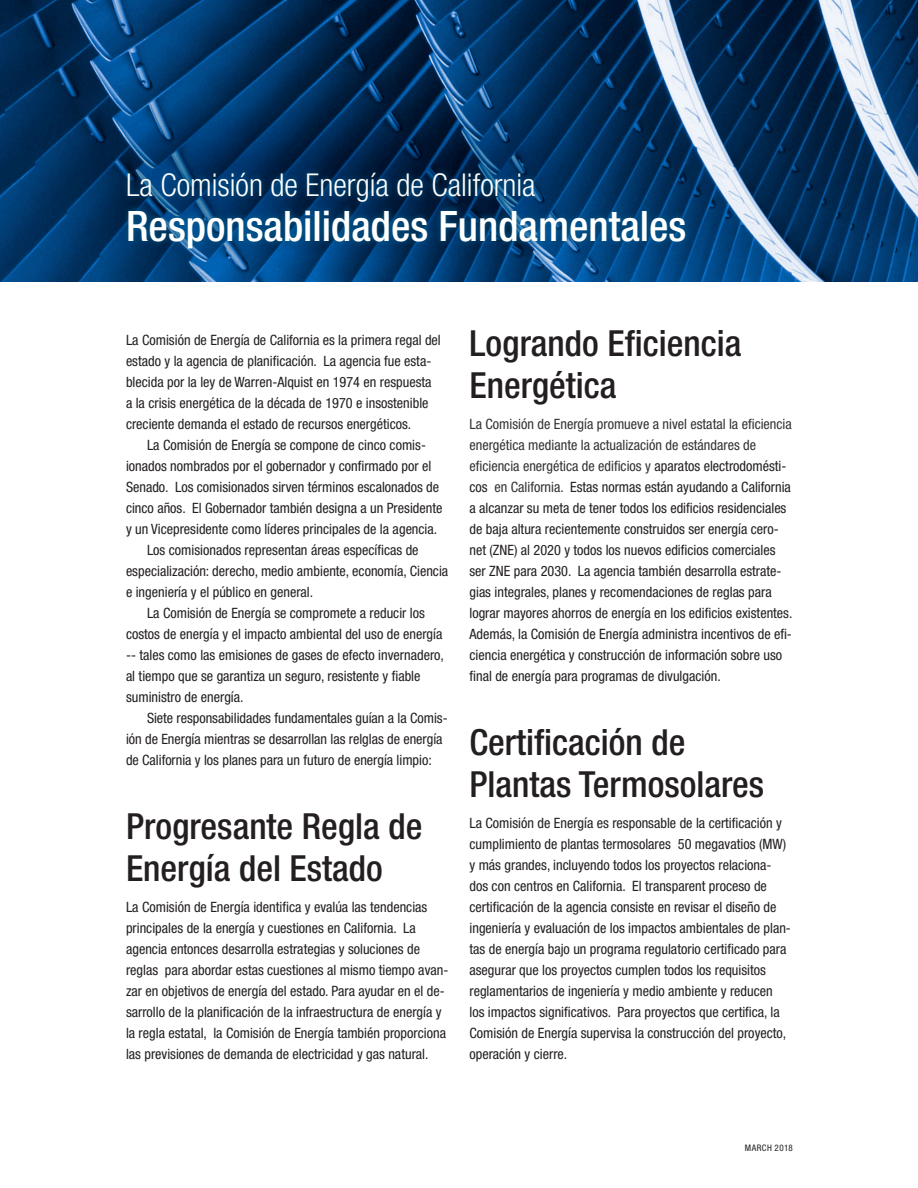
<style>
.page{position:relative;width:918px;height:1188px;background:#fff}
.page>*{position:absolute;margin:0;border:0;box-sizing:border-box;transform-origin:0 0}
.White_header{font:500 condensed 42px "Helvetica Neue LT Std";color:#fff}
.t1{font:500 condensed 36px/42px "Helvetica Neue LT Std";color:#231f20}
.White_Subheader{font:300 condensed 31.5px "Helvetica Neue LT Std";color:#fff}
.First_Paragraph{font:condensed 14.25px/21px "Helvetica Neue LT Std";color:#231f20}
.Date_Stamp{font:condensed 9px "Helvetica Neue LT Std";letter-spacing:.055em;color:#231f20}
.s1{color:#333}
</style>
<div class="page">
<img style="left:0;top:0;width:918px;height:282px">
<svg style="left:121px;top:166px;width:571px;height:89px;background:#023b6c"></svg>
<p class="White_Subheader" style="left:126px;top:167px;width:411px">La Comisión de Energía de California</p>
<p class="White_header" style="left:126px;top:201px;width:562px">Responsabilidades Fundamentales</p>
<p class="First_Paragraph" style="left:126px;top:329px;width:316px">La Comisión de Energía de California es la primera regal del estado y la agencia de planificación. La agencia fue esta&shy;blecida por la ley de Warren-Alquist en 1974 en respuesta a la crisis energética de la década de 1970 e insostenible creciente demanda el estado de recursos energéticos.</p>
<p class="First_Paragraph" style="left:126px;top:434px;width:318px;text-indent:21px">La Comisión de Energía se compone de cinco comis&shy;ionados nombrados por el gobernador y confirmado por el Senado. Los comisionados sirven términos escalonados de cinco años. El Gobernador también designa a un Presidente y un Vicepresidente como líderes principales de la agencia.</p>
<p class="First_Paragraph" style="left:126px;top:539px;width:324px;text-indent:21px">Los comisionados representan áreas específicas de especialización: derecho, medio ambiente, economía, Ciencia e ingeniería y el público en general.</p>
<p class="First_Paragraph" style="left:126px;top:602px;width:319px;text-indent:21px">La Comisión de Energía se compromete a reducir los costos de energía y el impacto ambiental del uso de energía -- tales como las emisiones de gases de efecto invernadero, al tiempo que se garantiza un seguro, resistente y fiable suministro de energía.</p>
<p class="First_Paragraph" style="left:126px;top:707px;width:323px;text-indent:21px">Siete responsabilidades fundamentales guían a la Comis&shy;ión de Energía mientras se desarrollan las relglas de energía de California y los planes para un futuro de energía limpio:</p>
<p class="t1" style="left:126px;top:804px;width:298px">Progresante Regla de<br>Energía del Estado</p>
<p class="First_Paragraph" style="left:126px;top:896px;width:324px">La Comisión de Energía identifica y evalúa las tendencias principales de la energía y cuestiones en California. La agencia entonces desarrolla estrategias y soluciones de reglas para abordar estas cuestiones al mismo tiempo avan&shy;zar en objetivos de energía del estado. Para ayudar en el de&shy;sarrollo de la planificación de la infraestructura de energía y la regla estatal, la Comisión de Energía también proporciona las previsiones de demanda de electricidad y gas natural.</p>
<p class="t1" style="left:470px;top:321px;width:273px">Logrando Eficiencia<br>Energética</p>
<p class="First_Paragraph" style="left:470px;top:413px;width:325px"><span class="s1">La Comisión de Energía promueve a nivel estatal la eficiencia energética mediante la actualización de estándares de eficiencia energética de edificios y</span> aparatos electrodomésti&shy;cos <span class="s1">en California.</span> Estas normas están ayudando a California a alcanzar su meta de tener todos los edificios residenciales de baja altura recientemente construidos ser energía cero&shy;net (ZNE) al 2020 y todos los nuevos edificios comerciales ser ZNE para 2030. La agencia también desarrolla estrate&shy;gias integrales, planes y recomendaciones de reglas para lograr mayores ahorros de energía en los edificios existentes.<br>Además, la Comisión de Energía administra incentivos de efi&shy;ciencia energética y construcción de información sobre uso final de energía para programas de divulgación.</p>
<p class="t1" style="left:470px;top:720px;width:296px">Certificación de<br>Plantas Termosolares</p>
<p class="First_Paragraph" style="left:470px;top:812px;width:323px">La Comisión de Energía es responsable de la certificación y cumplimiento de plantas termosolares 50 megavatios (MW) y más grandes, incluyendo todos los proyectos relaciona&shy;dos con centros en California. El transparent proceso de certificación de la agencia consiste en revisar el diseño de ingeniería y evaluación de los impactos ambientales de plan&shy;tas de energía bajo un programa regulatorio certificado para asegurar que los proyectos cumplen todos los requisitos reglamentarios de ingeniería y medio ambiente y reducen los impactos significativos. Para proyectos que certifica, la Comisión de Energía supervisa la construcción del proyecto, operación y cierre.</p>
<p class="Date_Stamp" style="left:745px;top:1143px;width:50px">March 2018</p>
</div>
